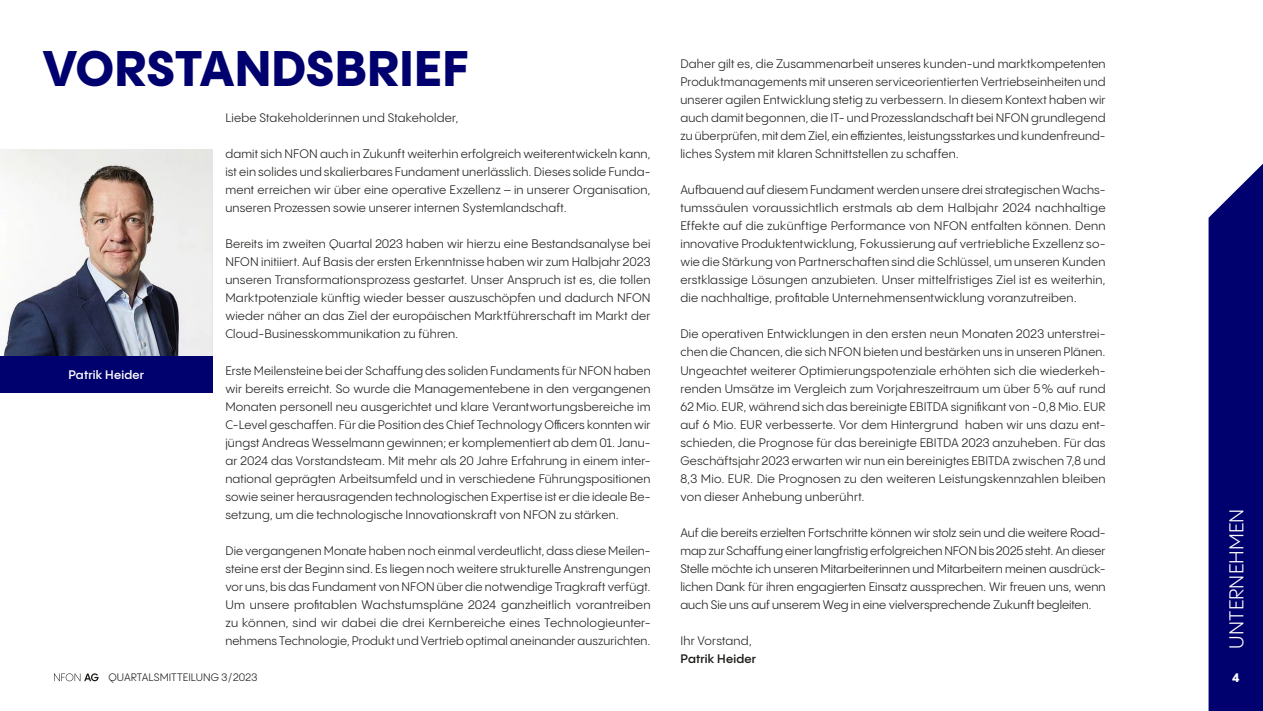
<style>
.page{position:relative;width:1263px;height:711px;background:#fff}
.page>*{position:absolute;margin:0;border:0;box-sizing:border-box;transform-origin:0 0}
.t1{font:800 48.6px "PP Pangram Sans";letter-spacing:-.005em;color:#00006e}
.t2{font:19.5px "PP Pangram Sans";color:#fff}
.t3{font:12px/18px "PP Pangram Sans";letter-spacing:.01em;color:#1a1a18;text-align:justify}
.t4{font:600 12px "PP Pangram Sans";letter-spacing:.02em;color:#1a1a18}
.t5{font:600 12px "PP Pangram Sans";letter-spacing:.02em;color:#fff}
.t6{font:800 12px "PP Pangram Sans";color:#fff}
.t7{font:10.5px "PP Pangram Sans";letter-spacing:.005em;color:#1a1a18}
</style>
<div class="page">
<div style="left:1208px;top:163px;width:55px;height:547px;background:#00006e"></div>
<img style="left:0;top:149px;width:213px;height:207px">
<div style="left:0;top:356px;width:213px;height:36px;background:#00006e"></div>
<svg style="left:54px;top:673px;width:45px;height:7px"></svg>
<h1 class="t1" style="left:43px;top:37px;width:428px">VORSTANDSBRIEF</h1>
<p class="t5" style="left:68px;top:367px;width:77px">Patrik Heider</p>
<p class="t3" style="left:225px;top:109px;width:235px">Liebe Stakeholderinnen und Stakeholder,</p>
<p class="t3" style="left:225px;top:145px;width:427px">damit sich NFON auch in Zukunft weiterhin erfolgreich weiterentwickeln kann, ist ein solides und skalierbares Fundament unerlässlich. Dieses solide Funda&shy;ment erreichen wir über eine operative Exzellenz – in unserer Organisation, unseren Prozessen sowie unserer internen Systemlandschaft.</p>
<p class="t3" style="left:225px;top:235px;width:427px">Bereits im zweiten Quartal 2023 haben wir hierzu eine Bestandsanalyse bei NFON initiiert. Auf Basis der ersten Erkenntnisse haben wir zum Halbjahr 2023 unseren Transformationsprozess gestartet. Unser Anspruch ist es, die tollen Marktpotenziale künftig wieder besser auszuschöpfen und dadurch NFON wieder näher an das Ziel der europäischen Marktführerschaft im Markt der Cloud-Businesskommunikation zu führen.</p>
<p class="t3" style="left:225px;top:361px;width:427px">Erste Meilensteine bei der Schaffung des soliden Fundaments für NFON haben wir bereits erreicht. So wurde die Managementebene in den vergangenen Monaten personell neu ausgerichtet und klare Verantwortungsbereiche im C-Level geschaffen. Für die Position des Chief Technology Officers konnten wir jüngst Andreas Wesselmann gewinnen; er komplementiert ab dem 01. Janu&shy;ar 2024 das Vorstandsteam. Mit mehr als 20 Jahre Erfahrung in einem inter&shy;national geprägten Arbeitsumfeld und in verschiedene Führungspositionen sowie seiner herausragenden technologischen Expertise ist er die ideale Be&shy;setzung, um die technologische Innovationskraft von NFON zu stärken.</p>
<p class="t3" style="left:225px;top:541px;width:427px;text-align:left">Die vergangenen Monate haben noch einmal verdeutlicht, dass diese Meilen&shy;steine erst der Beginn sind. Es liegen noch weitere strukturelle Anstrengungen vor uns, bis das Fundament von NFON über die notwendige Tragkraft verfügt.<br>Um unsere profitablen Wachstumspläne 2024 ganzheitlich vorantreiben zu können, sind wir dabei die drei Kernbereiche eines Technologieunter&shy;nehmens Technologie, Produkt und Vertrieb optimal aneinander auszurichten.</p>
<p class="t7" style="left:108px;top:670px;width:150px">QUARTALSMITTEILUNG 3/2023</p>
<p class="t3" style="left:680px;top:55px;width:427px">Daher gilt es, die Zusammenarbeit unseres kunden-und marktkompetenten Produktmanagements mit unseren serviceorientierten Vertriebseinheiten und unserer agilen Entwicklung stetig zu verbessern. In diesem Kontext haben wir auch damit begonnen, die IT- und Prozesslandschaft bei NFON grundlegend zu überprüfen, mit dem Ziel, ein effizientes, leistungsstarkes und kundenfreund&shy;liches System mit klaren Schnittstellen zu schaffen.</p>
<p class="t3" style="left:680px;top:181px;width:427px">Aufbauend auf diesem Fundament werden unsere drei strategischen Wachs&shy;tumssäulen voraussichtlich erstmals ab dem Halbjahr 2024 nachhaltige Effekte auf die zukünftige Performance von NFON entfalten können. Denn innovative Produktentwicklung, Fokussierung auf vertriebliche Exzellenz so&shy;wie die Stärkung von Partnerschaften sind die Schlüssel, um unseren Kunden erstklassige Lösungen anzubieten. Unser mittelfristiges Ziel ist es weiterhin, die nachhaltige, profitable Unternehmensentwicklung voranzutreiben.</p>
<p class="t3" style="left:680px;top:325px;width:427px">Die operativen Entwicklungen in den ersten neun Monaten 2023 unterstrei&shy;chen die Chancen, die sich NFON bieten und bestärken uns in unseren Plänen.<br>Ungeachtet weiterer Optimierungspotenziale erhöhten sich die wiederkeh&shy;renden Umsätze im Vergleich zum Vorjahreszeitraum um über 5% auf rund 62 Mio. EUR, während sich das bereinigte EBITDA signifikant von −0,8 Mio. EUR auf 6 Mio. EUR verbesserte. Vor dem Hintergrund haben wir uns dazu ent&shy;schieden, die Prognose für das bereinigte EBITDA 2023 anzuheben. Für das Geschäftsjahr 2023 erwarten wir nun ein bereinigtes EBITDA zwischen 7,8 und 8,3 Mio. EUR. Die Prognosen zu den weiteren Leistungskennzahlen bleiben von dieser Anhebung unberührt.</p>
<p class="t3" style="left:680px;top:523px;width:427px">Auf die bereits erzielten Fortschritte können wir stolz sein und die weitere Road&shy;map zur Schaffung einer langfristig erfolgreichen NFON bis 2025 steht. An dieser Stelle möchte ich unseren Mitarbeiterinnen und Mitarbeitern meinen ausdrück&shy;lichen Dank für ihren engagierten Einsatz aussprechen. Wir freuen uns, wenn auch Sie uns auf unserem Weg in eine vielversprechende Zukunft begleiten.</p>
<p class="t3" style="left:680px;top:631px;width:73px">Ihr Vorstand,</p>
<p class="t4" style="left:680px;top:650px;width:77px">Patrik Heider</p>
<h2 class="t2" style="left:1224px;top:648px;width:138px;rotate:-90deg">Unternehmen</h2>
<p class="t6" style="left:1232px;top:669px;width:9px">4</p>
</div>
